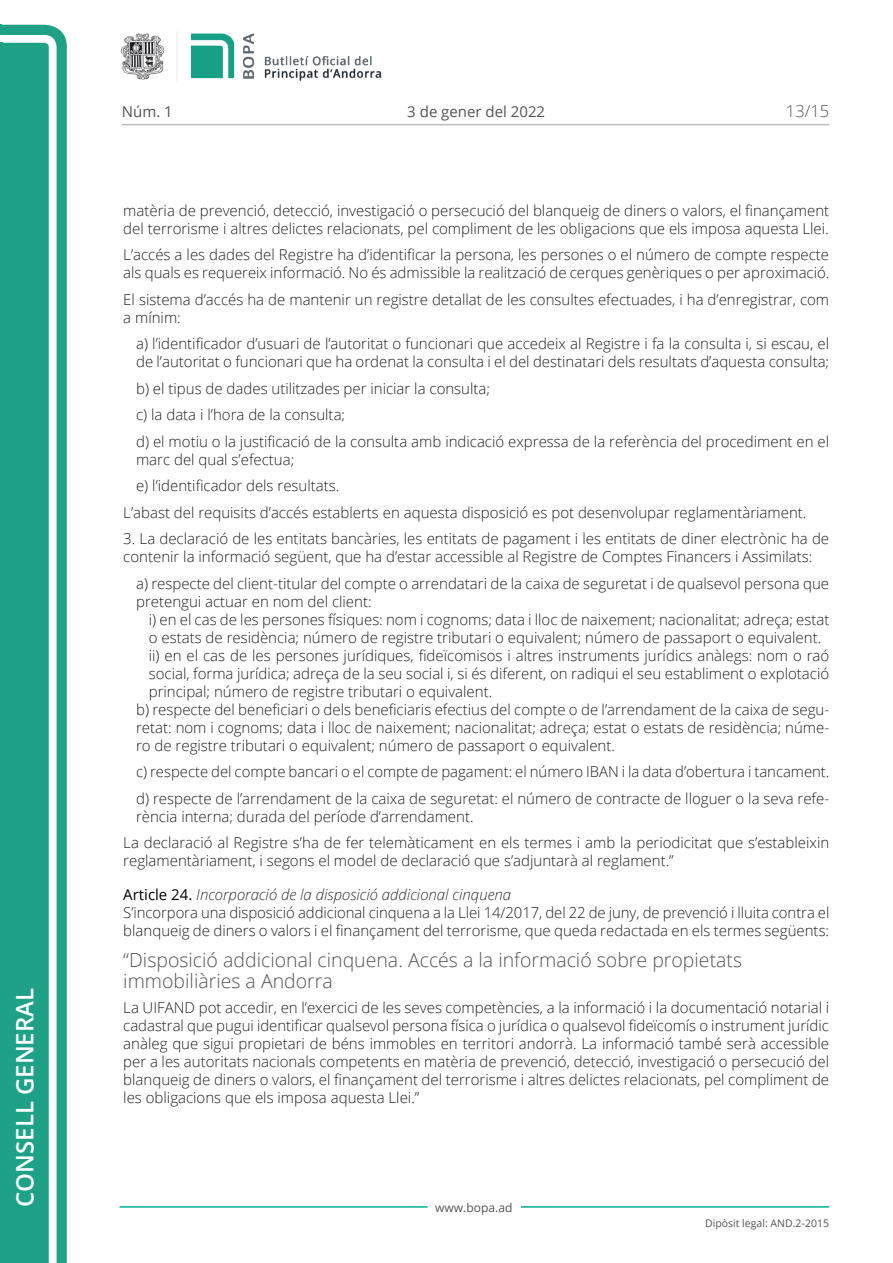
<style>
.page{position:relative;width:893px;height:1263px;background:#fff}
.page>*{position:absolute;margin:0;border:0;box-sizing:border-box;transform-origin:0 0}
.t1{font:600 24px "Open Sans";color:#fff}
.t2{font:300 19.5px/21px "Open Sans";color:#545454}
.t3{font:300 16.5px "Open Sans";color:#545454}
.t4{font:300 15px/18px "Open Sans";color:#231f20}
.t5{font:15px "Open Sans";color:#545454}
.t6{font:12px "Open Sans";color:#545454}
.t7{font:10.5px "Open Sans";color:#545454}
.s1{font-weight:400;color:#000}
.s2{font-style:italic;color:#303030}
</style>
<div class="page">
<svg style="left:0;top:25px;width:67px;height:1238px;fill:#1ea187"></svg>
<div style="left:0;top:43px;width:49px;height:1220px;background:#1ea187"></div>
<img style="left:122px;top:32px;width:260px;height:49px">
<hr style="left:119px;top:1206px;width:309px;height:2px;background:#00ae91">
<hr style="left:521px;top:1206px;width:308px;height:2px;background:#00ae91">
<hr style="left:122px;top:124px;width:707px;height:1px;background:#bcbdc0">
<h1 class="t1" style="left:15px;top:1207px;width:220px;rotate:-90deg">Consell General</h1>
<p class="t5" style="left:122px;top:106px;width:52px">Núm. 1</p>
<p class="t5" style="left:407px;top:106px;width:139px">3 de gener del 2022</p>
<p class="t3" style="left:786px;top:105px;width:45px">13/15</p>
<p class="t4" style="left:123px;top:201px;width:707px">matèria de prevenció, detecció, investigació o persecució del blanqueig de diners o valors, el finançament del terrorisme i altres delictes relacionats, pel compliment de les obligacions que els imposa aquesta Llei.</p>
<p class="t4" style="left:123px;top:245px;width:708px">L’accés a les dades del Registre ha d’identificar la persona, les persones o el número de compte respecte als quals es requereix informació. No és admissible la realització de cerques genèriques o per aproximació.</p>
<p class="t4" style="left:123px;top:290px;width:707px">El sistema d’accés ha de mantenir un registre detallat de les consultes efectuades, i ha d’enregistrar, com a mínim:</p>
<p class="t4" style="left:136px;top:334px;width:695px">a) l’identificador d’usuari de l’autoritat o funcionari que accedeix al Registre i fa la consulta i, si escau, el de l’autoritat o funcionari que ha ordenat la consulta i el del destinatari dels resultats d’aquesta consulta;</p>
<p class="t4" style="left:136px;top:374px;width:695px;line-height:26.5px">b) el tipus de dades utilitzades per iniciar la consulta;<br>c) la data i l’hora de la consulta;<br>d) el motiu o la justificació de la consulta amb indicació expressa de la referència del procediment en el</p>
<p class="t4" style="left:136px;top:450px;width:160px">marc del qual s’efectua;</p>
<p class="t4" style="left:136px;top:476px;width:205px">e) l’identificador dels resultats.</p>
<p class="t4" style="left:123px;top:503px;width:685px">L’abast del requisits d’accés establerts en aquesta disposició es pot desenvolupar reglamentàriament.</p>
<p class="t4" style="left:123px;top:529px;width:707px">3. La declaració de les entitats bancàries, les entitats de pagament i les entitats de diner electrònic ha de contenir la informació següent, que ha d’estar accessible al Registre de Comptes Financers i Assimilats:</p>
<p class="t4" style="left:136px;top:574px;width:695px">a) respecte del client-titular del compte o arrendatari de la caixa de seguretat i de qualsevol persona que pretengui actuar en nom del client:</p>
<p class="t4" style="left:149px;top:610px;width:682px">i) en el cas de les persones físiques: nom i cognoms; data i lloc de naixement; nacionalitat; adreça; estat</p>
<p class="t4" style="left:149px;top:628px;width:674px">o estats de residència; número de registre tributari o equivalent; número de passaport o equivalent.</p>
<p class="t4" style="left:149px;top:646px;width:682px">ii) en el cas de les persones jurídiques, fideïcomisos i altres instruments jurídics anàlegs: nom o raó</p>
<p class="t4" style="left:149px;top:664px;width:682px">social, forma jurídica; adreça de la seu social i, si és diferent, on radiqui el seu establiment o explotació</p>
<p class="t4" style="left:149px;top:682px;width:345px">principal; número de registre tributari o equivalent.</p>
<p class="t4" style="left:136px;top:700px;width:695px">b) respecte del beneficiari o dels beneficiaris efectius del compte o de l’arrendament de la caixa de segu-</p>
<p class="t4" style="left:136px;top:718px;width:695px">retat: nom i cognoms; data i lloc de naixement; nacionalitat; adreça; estat o estats de residència; núme-</p>
<p class="t4" style="left:136px;top:736px;width:480px">ro de registre tributari o equivalent; número de passaport o equivalent.</p>
<p class="t4" style="left:136px;top:758px;width:695px;line-height:26.5px">c) respecte del compte bancari o el compte de pagament: el número IBAN i la data d’obertura i tancament. d) respecte de l’arrendament de la caixa de seguretat: el número de contracte de lloguer o la seva refe-</p>
<p class="t4" style="left:123px;top:803px;width:707px;line-height:26.5px;text-indent:13px">rència interna; durada del període d’arrendament.<br>La declaració al Registre s’ha de fer telemàticament en els termes i amb la periodicitat que s’estableixin</p>
<p class="t4" style="left:123px;top:851px;width:552px">reglamentàriament, i segons el model de declaració que s’adjuntarà al reglament.”</p>
<p class="t4" style="left:123px;top:885px;width:708px"><span class="s1">Article 24.</span> <span class="s2">Incorporació de la disposició addicional cinquena<br></span>S’incorpora una disposició addicional cinquena a la Llei 14/2017, del 22 de juny, de prevenció i lluita contra el blanqueig de diners o valors i el finançament del terrorisme, que queda redactada en els termes següents:</p>
<h2 class="t2" style="left:123px;top:949px;width:620px">“Disposició addicional cinquena. Accés a la informació sobre propietats immobiliàries a Andorra</h2>
<p class="t4" style="left:123px;top:998px;width:707px;text-align:justify">La UIFAND pot accedir, en l’exercici de les seves competències, a la informació i la documentació notarial i cadastral que pugui identificar qualsevol persona física o jurídica o qualsevol fideïcomís o instrument jurídic anàleg que sigui propietari de béns immobles en territori andorrà. La informació també serà accessible per a les autoritats nacionals competents en matèria de prevenció, detecció, investigació o persecució del blanqueig de diners o valors, el finançament del terrorisme i altres delictes relacionats, pel compliment de les obligacions que els imposa aquesta Llei.”</p>
<p class="t6" style="left:435px;top:1202px;width:79px">www.bopa.ad</p>
<p class="t7" style="left:705px;top:1219px;width:125px">Dipòsit legal: AND.2-2015</p>
</div>
